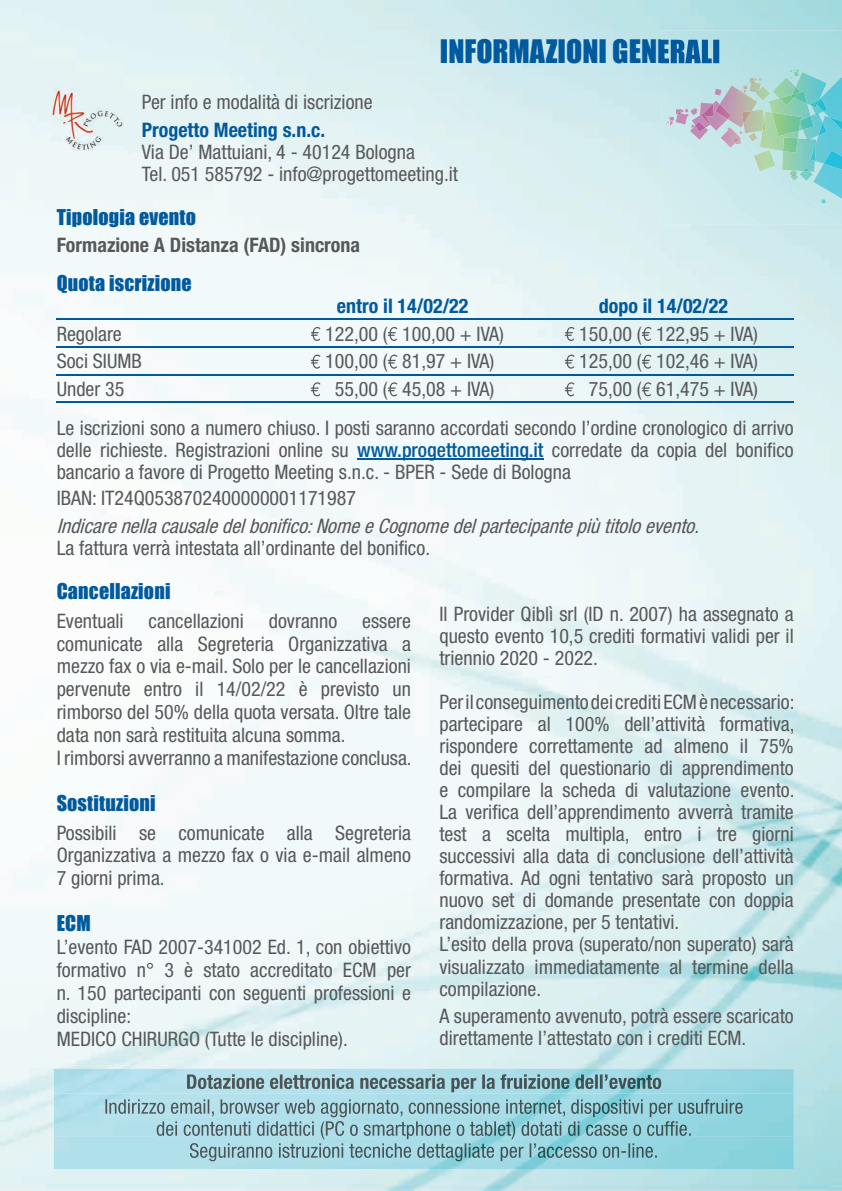
<style>
.page{position:relative;width:842px;height:1191px;background:#fff}
.page>*{position:absolute;margin:0;border:0;box-sizing:border-box;transform-origin:0 0}
.t1{font:29.8px "Impact";color:#015a9d}
.t2{font:condensed 20px/22px "Helvetica Neue LT Std";color:#57585a}
.t3{font:italic condensed 20px "Helvetica Neue LT Std";color:#57585a}
.t4{font:20px "Impact";letter-spacing:.01em;color:#015a9d}
.t5{font:700 condensed 20px "Helvetica Neue LT Std";color:#015a9d}
.t6{font:700 condensed 20px "Helvetica Neue LT Std";color:#57585a}
.s1{font-weight:500;color:#015a9d}
</style>
<div class="page">
<img style="left:0;top:0;width:842px;height:1191px">
<img style="left:662px;top:30px;width:180px;height:194px">
<img style="left:662px;top:39px;width:57px;height:25px">
<img style="left:816px;top:140px;width:26px;height:24px">
<img style="left:720px;top:85px;width:37px;height:26px">
<img style="left:769px;top:98px;width:22px;height:14px">
<img style="left:813px;top:164px;width:29px;height:35px">
<img style="left:824px;top:150px;width:18px;height:20px">
<img style="left:782px;top:140px;width:34px;height:32px">
<img style="left:810px;top:143px;width:6px;height:18px">
<img style="left:721px;top:131px;width:19px;height:17px">
<img style="left:796px;top:72px;width:31px;height:15px">
<img style="left:756px;top:86px;width:14px;height:15px">
<img style="left:743px;top:109px;width:21px;height:2px">
<svg style="left:739px;top:77px;width:23px;height:17px"></svg>
<img style="left:772px;top:77px;width:24px;height:21px">
<img style="left:779px;top:95px;width:12px;height:10px">
<img style="left:819px;top:77px;width:23px;height:10px">
<img style="left:760px;top:112px;width:39px;height:39px">
<img style="left:772px;top:112px;width:19px;height:24px">
<img style="left:783px;top:137px;width:15px;height:16px">
<img style="left:705px;top:101px;width:23px;height:30px">
<img style="left:715px;top:104px;width:16px;height:15px">
<img style="left:754px;top:150px;width:21px;height:21px">
<img style="left:690px;top:132px;width:18px;height:8px">
<svg style="left:714px;top:89px;width:7px;height:7px"></svg>
<svg style="left:666px;top:103px;width:48px;height:29px"></svg>
<svg style="left:821px;top:199px;width:5px;height:4px"></svg>
<svg style="left:789px;top:69px;width:10px;height:9px"></svg>
<img style="left:810px;top:171px;width:3px;height:10px">
<svg style="left:789px;top:168px;width:21px;height:13px"></svg>
<svg style="left:727px;top:111px;width:39px;height:33px"></svg>
<svg style="left:791px;top:87px;width:51px;height:53px;background:#6acacb"></svg>
<hr style="left:57px;top:319px;width:737px;height:1px;background:#015a9d">
<hr style="left:57px;top:346px;width:737px;height:1px;background:#015a9d">
<hr style="left:57px;top:374px;width:737px;height:1px;background:#015a9d">
<hr style="left:57px;top:402px;width:737px;height:1px;background:#015a9d">
<hr style="left:357px;top:459px;width:186px;height:1px;background:#015a9d">
<svg style="left:311px;top:327px;width:9px;height:14px"></svg>
<svg style="left:388px;top:327px;width:9px;height:14px"></svg>
<svg style="left:565px;top:327px;width:9px;height:14px"></svg>
<svg style="left:642px;top:327px;width:9px;height:14px"></svg>
<svg style="left:311px;top:355px;width:9px;height:14px"></svg>
<svg style="left:388px;top:355px;width:9px;height:14px"></svg>
<svg style="left:565px;top:355px;width:9px;height:14px"></svg>
<svg style="left:642px;top:355px;width:9px;height:14px"></svg>
<svg style="left:311px;top:382px;width:9px;height:14px"></svg>
<svg style="left:388px;top:382px;width:9px;height:14px"></svg>
<svg style="left:565px;top:382px;width:9px;height:14px"></svg>
<svg style="left:642px;top:382px;width:9px;height:14px"></svg>
<img style="left:43px;top:85px;width:87px;height:76px">
<img style="left:54px;top:1068px;width:740px;height:25px">
<img style="left:54px;top:1093px;width:740px;height:43px">
<img style="left:54px;top:1136px;width:740px;height:33px">
<img style="left:187px;top:1074px;width:474px;height:18px">
<img style="left:105px;top:1099px;width:638px;height:18px">
<img style="left:157px;top:1121px;width:535px;height:15px">
<img style="left:157px;top:1136px;width:535px;height:3px">
<img style="left:190px;top:1143px;width:467px;height:18px">
<h1 class="t1" style="left:440px;top:28px;width:282px">INFORMAZIONI GENERALI</h1>
<p class="t2" style="left:142px;top:91px;width:232px">Per info e modalità di iscrizione</p>
<p class="t5" style="left:142px;top:118px;width:185px">Progetto Meeting s.n.c.</p>
<p class="t2" style="left:142px;top:141px;width:318px">Via De’ Mattuiani, 4 - 40124 Bologna<br>Tel. 051 585792 - info@progettomeeting.it</p>
<p class="t4" style="left:57px;top:201px;width:141px">Tipologia evento</p>
<p class="t6" style="left:57px;top:233px;width:305px">Formazione A Distanza (FAD) sincrona</p>
<p class="t4" style="left:57px;top:268px;width:137px">Quota iscrizione</p>
<p class="t5" style="left:337px;top:294px;width:133px">entro il 14/02/22</p>
<p class="t5" style="left:599px;top:294px;width:131px">dopo il 14/02/22</p>
<p class="t2" style="left:57px;top:322px;width:67px">Regolare</p>
<p class="t2" style="left:325px;top:322px;width:180px">122,00 ( 100,00 + IVA)</p>
<p class="t2" style="left:579px;top:322px;width:180px">150,00 ( 122,95 + IVA)</p>
<p class="t2" style="left:57px;top:350px;width:87px">Soci SIUMB</p>
<p class="t2" style="left:325px;top:350px;width:171px">100,00 ( 81,97 + IVA)</p>
<p class="t2" style="left:579px;top:350px;width:180px">125,00 ( 102,46 + IVA)</p>
<p class="t2" style="left:57px;top:378px;width:69px">Under 35</p>
<p class="t2" style="left:335px;top:378px;width:161px">55,00 ( 45,08 + IVA)</p>
<p class="t2" style="left:57px;top:369px;width:739px;line-height:39px;text-indent:532px">75,00 ( 61,475 + IVA)<br>Le iscrizioni sono a numero chiuso. I posti saranno accordati secondo l’ordine cronologico di arrivo</p>
<p class="t2" style="left:57px;top:439px;width:739px">delle richieste. Registrazioni online su <span class="s1">www.progettomeeting.it</span> corredate da copia del bonifico bancario a favore di Progetto Meeting s.n.c. - BPER - Sede di Bologna</p>
<p class="t2" style="left:57px;top:487px;width:301px">IBAN: IT24Q0538702400000001171987</p>
<p class="t3" style="left:57px;top:514px;width:650px">Indicarenellacausaledelbonifico:NomeeCognomedelpartecipantepiùtitoloevento.</p>
<p class="t2" style="left:57px;top:537px;width:375px">La fattura verrà intestata all’ordinante del bonifico.</p>
<p class="t4" style="left:57px;top:575px;width:115px">Cancellazioni</p>
<p class="t2" style="left:57px;top:609px;width:357px;line-height:23px">Eventuali cancellazioni dovranno essere comunicate alla Segreteria Organizzativa a mezzo fax o via e-mail. Solo per le cancellazioni pervenute entro il 14/02/22 è previsto un rimborso del 50% della quota versata. Oltre tale data non sarà restituita alcuna somma.<br>I rimborsi avverranno a manifestazione conclusa.</p>
<p class="t4" style="left:57px;top:787px;width:100px">Sostituzioni</p>
<p class="t2" style="left:57px;top:820px;width:356px;line-height:23px;text-align:justify">Possibili se comunicate alla Segreteria Organizzativa a mezzo fax o via e-mail almeno 7 giorni prima.</p>
<p class="t4" style="left:57px;top:907px;width:36px">ECM</p>
<p class="t2" style="left:57px;top:935px;width:356px;line-height:23px">L’evento FAD 2007-341002 Ed. 1, con obiettivo formativo n° 3 è stato accreditato ECM per n. 150 partecipanti con seguenti professioni e discipline:<br>MEDICO CHIRURGO (Tutte le discipline).</p>
<p class="t2" style="left:439px;top:603px;width:356px;text-align:justify">Il Provider Qiblì srl (ID n. 2007) ha assegnato a questo evento 10,5 crediti formativi validi per il triennio 2020 - 2022.</p>
<p class="t2" style="left:439px;top:691px;width:357px">Per il conseguimento dei crediti ECM è necessario: partecipare al 100% dell’attività formativa, rispondere correttamente ad almeno il 75% dei quesiti del questionario di apprendimento e compilare la scheda di valutazione evento.<br>La verifica dell’apprendimento avverrà tramite test a scelta multipla, entro i tre giorni successivi alla data di conclusione dell’attività formativa. Ad ogni tentativo sarà proposto un nuovo set di domande presentate con doppia randomizzazione, per 5 tentativi.<br>L’esito della prova (superato/non superato) sarà visualizzato immediatamente al termine della compilazione.</p>
<p class="t2" style="left:439px;top:1005px;width:356px">A superamento avvenuto, potrà essere scaricato direttamente l’attestato con i crediti ECM.</p>
</div>
